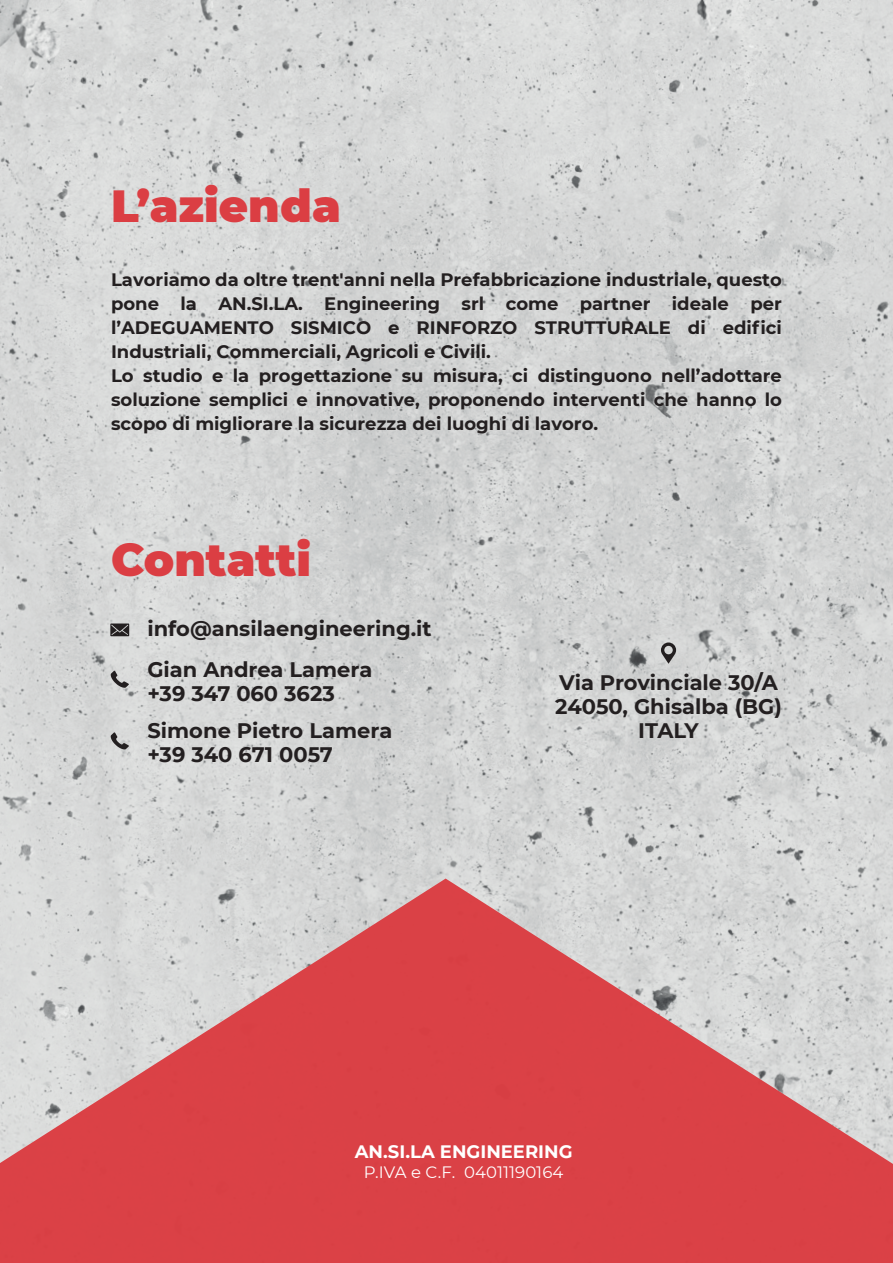
<style>
.page{position:relative;width:893px;height:1263px;background:#fff}
.page>*{position:absolute;margin:0;border:0;box-sizing:border-box;transform-origin:0 0}
.t1{font:900 45px "Montserrat";color:#db3e43}
.t2{font:700 21px/24px "Montserrat";color:#231f20}
.t3{font:700 18px/24px "Montserrat";color:#231f20}
.t4{font:700 18px "Montserrat";color:#fff}
.t5{font:16.5px "Montserrat";letter-spacing:.005em;color:#fff}
</style>
<div class="page">
<img style="left:0;top:0;width:893px;height:878px">
<svg style="left:0;top:878px;width:893px;height:385px;background:#d8787b"></svg>
<svg style="left:110px;top:623px;width:19px;height:13px"></svg>
<svg style="left:111px;top:671px;width:18px;height:17px"></svg>
<svg style="left:111px;top:732px;width:18px;height:17px"></svg>
<svg style="left:661px;top:642px;width:15px;height:22px"></svg>
<h1 class="t1" style="left:111px;top:172px;width:231px">L’azienda</h1>
<p class="t3" style="left:111px;top:266px;width:672px">Lavoriamo da oltre trent'anni nella Prefabbricazione industriale, questo pone la AN.SI.LA. Engineering srl come partner ideale per l’ADEGUAMENTO SISMICO e RINFORZO STRUTTURALE di edifici Industriali, Commerciali, Agricoli e Civili.<br>Lo studio e la progettazione su misura, ci distinguono nell’adottare soluzione semplici e innovative, proponendo interventi che hanno lo scopo di migliorare la sicurezza dei luoghi di lavoro.</p>
<h1 class="t1" style="left:111px;top:526px;width:201px">Contatti</h1>
<p class="t2" style="left:147px;top:615px;width:286px">info@ansilaengineering.it</p>
<p class="t2" style="left:147px;top:656px;width:226px">Gian Andrea Lamera +39 347 060 3623</p>
<p class="t2" style="left:147px;top:718px;width:246px">Simone Pietro Lamera +39 340 671 0057</p>
<p class="t2" style="left:555px;top:669px;width:228px;text-align:center">Via Provinciale 30/A<br>24050, Ghisalba (BG)<br>ITALY</p>
<p class="t4" style="left:355px;top:1138px;width:219px">AN.SI.LA ENGINEERING</p>
<p class="t5" style="left:364px;top:1161px;width:201px">P.IVA e C.F. 04011190164</p>
</div>
